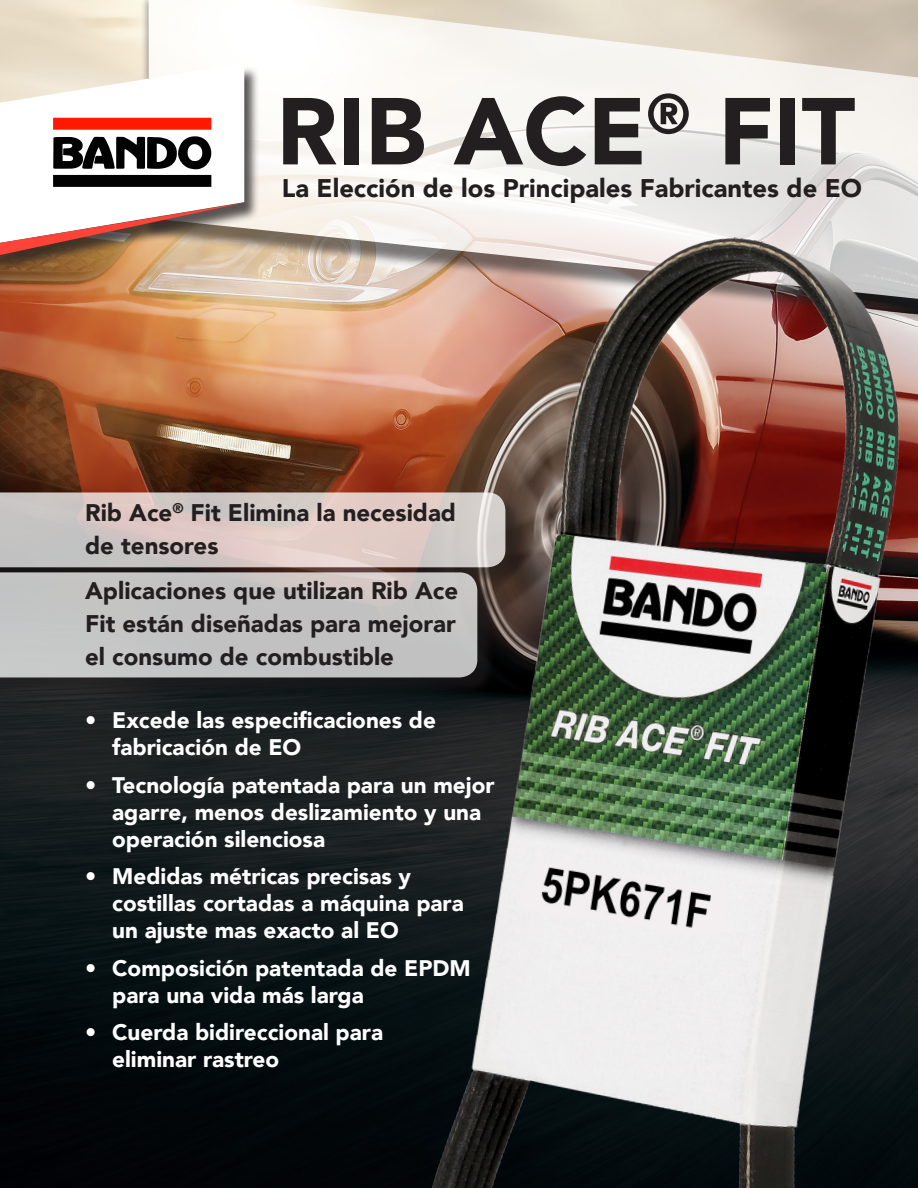
<style>
.page{position:relative;width:918px;height:1188px;background:#fff}
.page>*{position:absolute;margin:0;border:0;box-sizing:border-box;transform-origin:0 0}
.t1{font:900 93.9px "Avenir";color:#231f20}
.t2{font:900 25.5px "Avenir";color:#231f20}
.t3{font:900 24px/33px "Avenir";color:#231f20}
.t4{font:900 22.5px/27px "Avenir";color:#fff}
</style>
<div class="page">
<img style="left:0;top:0;width:429px;height:1188px">
<div style="left:0;top:495px;width:524px;height:91px;background:#231f20;opacity:.75"></div>
<svg style="left:0;top:492px;width:429px;height:75px;background:#d5c7c3"></svg>
<div style="left:0;top:575px;width:496px;height:121px;background:#231f20;opacity:.75"></div>
<svg style="left:0;top:572px;width:429px;height:105px;background:#c3c3c2"></svg>
<div style="left:140px;top:0;width:778px;height:322px;background:#231f20;opacity:.75"></div>
<svg style="left:148px;top:0;width:770px;height:300px;fill:#f7f4f0"></svg>
<img style="left:429px;top:214px;width:489px;height:974px">
<div style="left:0;top:66px;width:259px;height:210px;background:#231f20;opacity:.75"></div>
<svg style="left:0;top:63px;width:244px;height:140px"></svg>
<svg style="left:0;top:203px;width:244px;height:52px"></svg>
<svg style="left:53px;top:118px;width:159px;height:70px"></svg>
<p class="t1" style="left:276px;top:51px;width:580px">RIB ACE<sup>®</sup> FIT</p>
<p class="t2" style="left:282px;top:167px;width:582px">La Elección de los Principales Fabricantes de EO</p>
<p class="t3" style="left:85px;top:496px;width:372px">Rib Ace<sup>®</sup> Fit Elimina la necesidad de tensores</p>
<p class="t3" style="left:85px;top:574px;width:375px;text-align:justify">Aplicaciones que utilizan Rib Ace Fit están diseñadas para mejorar el consumo de combustible</p>
<p class="t4" style="left:112px;top:706px;width:325px;text-indent:-27px">• Excede las especificaciones de fabricación de EO</p>
<p class="t4" style="left:112px;top:771px;width:384px;text-indent:-27px">• Tecnología patentada para un mejor agarre, menos deslizamiento y una operación silenciosa</p>
<p class="t4" style="left:112px;top:862px;width:353px;text-indent:-27px">• Medidas métricas precisas y costillas cortadas a máquina para un ajuste mas exacto al EO</p>
<p class="t4" style="left:112px;top:954px;width:360px;text-indent:-27px">• Composición patentada de EPDM para una vida más larga</p>
<p class="t4" style="left:112px;top:1018px;width:272px;text-indent:-27px">• Cuerda bidireccional para eliminar rastreo</p>
</div>
